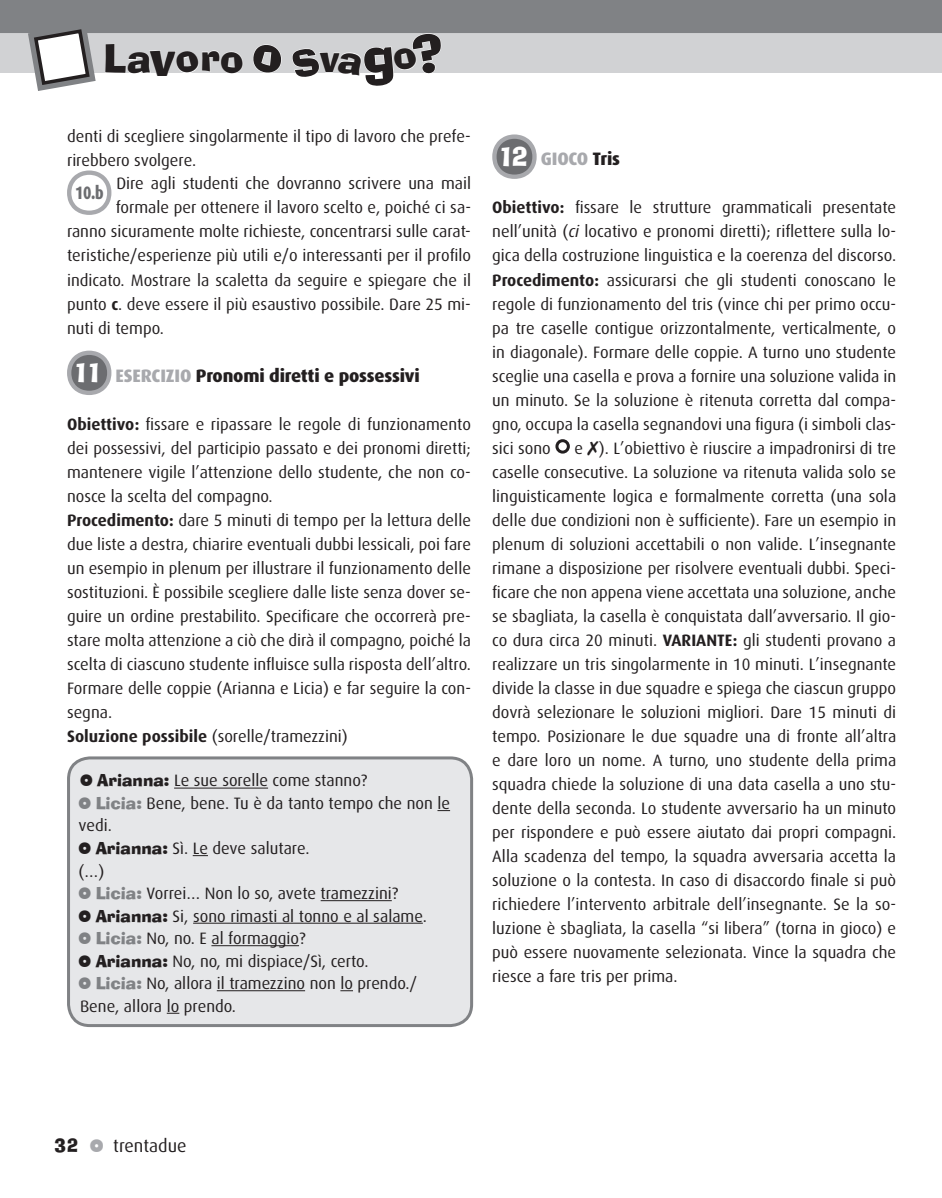
<style>
.page{position:relative;width:942px;height:1198px;background:#fff}
.page>*{position:absolute;margin:0;border:0;box-sizing:border-box;transform-origin:0 0}
.t1{font:38.25px "Ad Lib BT";color:#231f20}
.t2{font:800 18px "Dax OT";letter-spacing:-.01em;color:#231f20}
.t3{font:800 18px "Dax OT";letter-spacing:-.01em;color:#a8a9ad}
.t4{font:18px "Dax OT";color:#231f20}
.t5{font:800 18px "Dax OT";color:#6c6d70;scale:.8 1}
.t6{font:18px "Ad Lib BT";color:#231f20}
.t7{font:16.5px/24px "Dax OT";color:#231f20;text-align:justify}
.s1{font-size:49.65px}
.s2{font-weight:700}
.s3{font-family:"Ad Lib BT";font-weight:400;font-size:25.5px;color:#fff}
.s4{color:#a8a9ad}
.s5{font-family:"Ad Lib BT"}
.s6{font-family:"Ad Lib BT";color:#808285}
.s7{color:#231f20}
.s8{font-style:italic}
</style>
<div class="page">
<div style="left:0;top:33px;width:942px;height:40px;background:#d1d2d4"></div>
<div style="left:0;top:0;width:942px;height:33px;background:#808285"></div>
<svg style="left:492px;top:134px;width:45px;height:45px"></svg>
<div style="left:555px;top:439px;width:15px;height:14px;border:3px solid #231f20;border-radius:50%"></div>
<svg style="left:67px;top:170px;width:45px;height:45px"></svg>
<svg style="left:67px;top:350px;width:45px;height:45px"></svg>
<div style="left:69px;top:757px;width:403px;height:268px;background:#e6e7e9;border-radius:21px"></div>
<hr style="left:174px;top:787px;width:94px;height:1px;background:#231f20">
<svg style="left:437px;top:810px;width:13px;height:1px"></svg>
<svg style="left:193px;top:855px;width:15px;height:1px"></svg>
<hr style="left:321px;top:900px;width:71px;height:1px;background:#231f20">
<hr style="left:193px;top:922px;width:230px;height:1px;background:#231f20">
<hr style="left:211px;top:945px;width:88px;height:1px;background:#231f20">
<hr style="left:217px;top:990px;width:88px;height:1px;background:#231f20">
<svg style="left:340px;top:990px;width:13px;height:1px"></svg>
<svg style="left:167px;top:1012px;width:12px;height:1px"></svg>
<div style="left:67px;top:756px;width:406px;height:270px;border:3px solid #808285;border-radius:21px"></div>
<svg style="left:26px;top:21px;width:72px;height:70px"></svg>
<svg style="left:0;top:0;width:4px;height:4px"></svg>
<svg style="left:938px;top:0;width:4px;height:4px"></svg>
<svg style="left:105px;top:44px;width:138px;height:29px"></svg>
<svg style="left:253px;top:44px;width:29px;height:29px"></svg>
<svg style="left:291px;top:32px;width:154px;height:41px"></svg>
<h1 class="t1" style="left:103px;top:35px;width:74px">La<span class="s1">v</span></h1>
<h1 class="t1" style="left:200px;top:33px;width:45px">ro</h1>
<h1 class="t1" style="left:320px;top:34px;width:21px">v</h1>
<p class="t7" style="left:67px;top:121px;width:405px">denti di scegliere singolarmente il tipo di lavoro che prefe&shy;rirebbero svolgere.</p>
<p class="t5" style="left:75px;top:175px;width:37px">10.b</p>
<p class="t7" style="left:116px;top:169px;width:356px">Dire agli studenti che dovranno scrivere una mail</p>
<p class="t7" style="left:116px;top:193px;width:357px">formale per ottenere il lavoro scelto e, poiché ci sa-</p>
<p class="t7" style="left:67px;top:217px;width:405px">ranno sicuramente molte richieste, concentrarsi sulle carat-</p>
<p class="t7" style="left:67px;top:241px;width:405px">teristiche/esperienze più utili e/o interessanti per il profilo</p>
<p class="t7" style="left:67px;top:265px;width:405px">indicato. Mostrare la scaletta da seguire e spiegare che il</p>
<p class="t7" style="left:67px;top:289px;width:405px">punto <span class="s2">c</span>. deve essere il più esaustivo possibile. Dare 25 mi-</p>
<p class="t7" style="left:67px;top:313px;width:98px">nuti di tempo.</p>
<p class="t2" style="left:72px;top:358px;width:349px"><span class="s3">11</span> <span class="s4">ESERCIZIO</span> Pronomi diretti e possessivi</p>
<p class="t7" style="left:67px;top:409px;width:406px;text-align:left"><span class="s2">Obiettivo:</span> fissare e ripassare le regole di funzionamento dei possessivi, del participio passato e dei pronomi diretti; mantenere vigile l’attenzione dello studente, che non co&shy;nosce la scelta del compagno.<br><span class="s2">Procedimento:</span> dare 5 minuti di tempo per la lettura delle due liste a destra, chiarire eventuali dubbi lessicali, poi fare un esempio in plenum per illustrare il funzionamento delle sostituzioni. È possibile scegliere dalle liste senza dover se&shy;guire un ordine prestabilito. Specificare che occorrerà pre&shy;stare molta attenzione a ciò che dirà il compagno, poiché la scelta di ciascuno studente influisce sulla risposta dell’altro.<br>Formare delle coppie (Arianna e Licia) e far seguire la con&shy;segna.<br><span class="s2">Soluzione possibile</span> (sorelle/tramezzini)</p>
<p class="t7" style="left:97px;top:765px;width:272px"><span class="s5">Arianna:</span> Le sue sorelle come stanno?</p>
<p class="t7" style="left:96px;top:788px;width:356px"><span class="s6">Licia:</span> Bene, bene. Tu è da tanto tempo che non le</p>
<p class="t7" style="left:79px;top:810px;width:35px">vedi.</p>
<p class="t7" style="left:96px;top:833px;width:215px"><span class="s5">Arianna:</span> Sì. Le deve salutare.</p>
<p class="t7" style="left:79px;top:855px;width:27px">(…)</p>
<p class="t7" style="left:96px;top:878px;width:304px"><span class="s6">Licia:</span> Vorrei… Non lo so, avete tramezzini?</p>
<p class="t7" style="left:96px;top:900px;width:333px"><span class="s5">Arianna:</span> Si, sono rimasti al tonno e al salame.</p>
<p class="t7" style="left:96px;top:923px;width:211px"><span class="s6">Licia:</span> No, no. E al formaggio?</p>
<p class="t7" style="left:96px;top:945px;width:274px"><span class="s5">Arianna:</span> No, no, mi dispiace/Sì, certo.</p>
<p class="t7" style="left:96px;top:968px;width:323px"><span class="s6">Licia:</span> No, allora il tramezzino non lo prendo./</p>
<p class="t7" style="left:80px;top:990px;width:158px">Bene, allora lo prendo.</p>
<p class="t3" style="left:498px;top:142px;width:124px"><span class="s3">12</span> GIOCO <span class="s7">Tris</span></p>
<p class="t7" style="left:492px;top:193px;width:406px"><span class="s2">Obiettivo:</span> fissare le strutture grammaticali presentate nell’unità (<span class="s8">ci</span> locativo e pronomi diretti); riflettere sulla lo&shy;gica della costruzione linguistica e la coerenza del discorso.<br><span class="s2">Procedimento:</span> assicurarsi che gli studenti conoscano le regole di funzionamento del tris (vince chi per primo occu&shy;pa tre caselle contigue orizzontalmente, verticalmente, o in diagonale). Formare delle coppie. A turno uno studente sceglie una casella e prova a fornire una soluzione valida in un minuto. Se la soluzione è ritenuta corretta dal compa&shy;gno, occupa la casella segnandovi una figura (i simboli clas&shy;sici sono</p>
<p class="t7" style="left:492px;top:433px;width:405px;text-indent:82px">e ✗). L’obiettivo è riuscire a impadronirsi di tre caselle consecutive. La soluzione va ritenuta valida solo se linguisticamente logica e formalmente corretta (una sola delle due condizioni non è sufficiente). Fare un esempio in plenum di soluzioni accettabili o non valide. L’insegnante rimane a disposizione per risolvere eventuali dubbi. Speci&shy;ficare che non appena viene accettata una soluzione, anche se sbagliata, la casella è conquistata dall’avversario. Il gio&shy;co dura circa 20 minuti. <span class="s2">VARIANTE:</span> gli studenti provano a realizzare un tris singolarmente in 10 minuti. L’insegnante divide la classe in due squadre e spiega che ciascun gruppo dovrà selezionare le soluzioni migliori. Dare 15 minuti di tempo. Posizionare le due squadre una di fronte all’altra e dare loro un nome. A turno, uno studente della prima squadra chiede la soluzione di una data casella a uno stu&shy;dente della seconda. Lo studente avversario ha un minuto per rispondere e può essere aiutato dai propri compagni.<br>Alla scadenza del tempo, la squadra avversaria accetta la soluzione o la contesta. In caso di disaccordo finale si può richiedere l’intervento arbitrale dell’insegnante. Se la so&shy;luzione è sbagliata, la casella “si libera” (torna in gioco) e può essere nuovamente selezionata. Vince la squadra che riesce a fare tris per prima.</p>
<p class="t6" style="left:54px;top:1133px;width:26px">32</p>
<p class="t4" style="left:113px;top:1128px;width:75px">trentadue</p>
</div>
